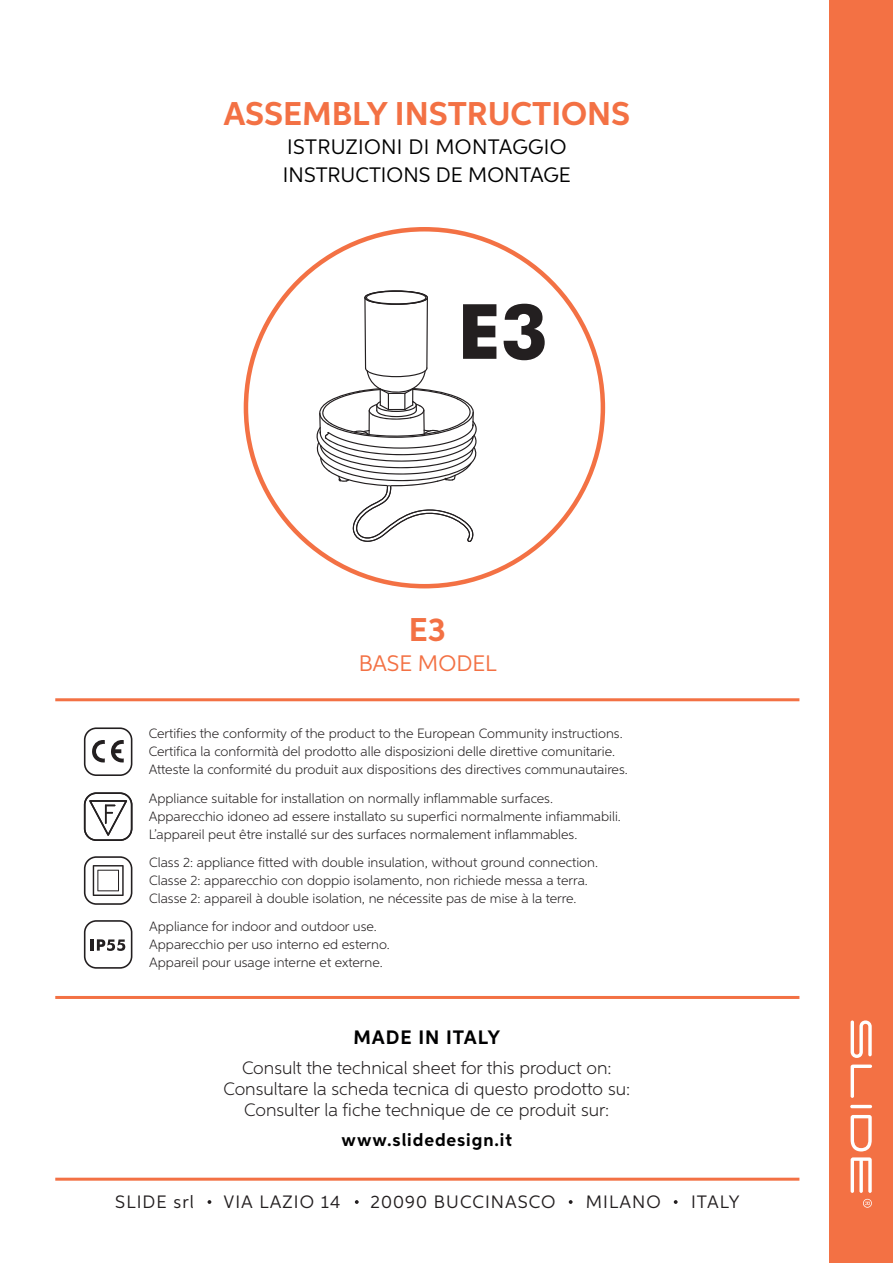
<style>
.page{position:relative;width:893px;height:1263px;background:#fff}
.page>*{position:absolute;margin:0;border:0;box-sizing:border-box;transform-origin:0 0}
.t1{font:700 33px "Aspira";color:#f37144}
.t2{font:22.5px "Aspira";color:#f37144}
.t3{font:21px/28.5px "Aspira";color:#000001}
.t4{font:700 19.5px "Aspira";letter-spacing:.05em;color:#000001}
.t5{font:300 18px/21px "Aspira";color:#231f20;text-align:center}
.t6{font:18px "Aspira";letter-spacing:.06em;color:#231f20}
.t7{font:700 18px "Aspira";letter-spacing:.05em;color:#000001}
.t8{font:300 13.5px/18px "Aspira";color:#231f20}
</style>
<div class="page">
<div style="left:829px;top:0;width:64px;height:1263px;background:#f37144"></div>
<svg style="left:863px;top:1199px;width:9px;height:9px"></svg>
<hr style="left:850px;top:1105px;width:22px;height:3px;background:#fff;border-radius:2px">
<svg style="left:851px;top:1115px;width:21px;height:36px"></svg>
<svg style="left:851px;top:1064px;width:21px;height:34px"></svg>
<svg style="left:851px;top:1157px;width:21px;height:36px"></svg>
<svg style="left:851px;top:1020px;width:21px;height:38px"></svg>
<hr style="left:55px;top:996px;width:744px;height:3px;background:#f37144">
<svg style="left:84px;top:727px;width:48px;height:49px"></svg>
<svg style="left:84px;top:792px;width:48px;height:49px"></svg>
<svg style="left:84px;top:856px;width:48px;height:49px"></svg>
<hr style="left:55px;top:698px;width:744px;height:3px;background:#f37144">
<svg style="left:84px;top:920px;width:48px;height:49px"></svg>
<svg style="left:316px;top:290px;width:229px;height:253px"></svg>
<hr style="left:55px;top:1178px;width:744px;height:3px;background:#f37144">
<svg style="left:208px;top:1200px;width:3px;height:4px"></svg>
<svg style="left:355px;top:1200px;width:4px;height:4px"></svg>
<svg style="left:569px;top:1200px;width:4px;height:4px"></svg>
<svg style="left:674px;top:1200px;width:4px;height:4px"></svg>
<h1 class="t1" style="left:223px;top:94px;width:408px">ASSEMBLY INSTRUCTIONS</h1>
<h3 class="t3" style="left:283px;top:132px;width:289px">ISTRUZIONI DI MONTAGGIO<br>INSTRUCTIONS DE MONTAGE</h3>
<h1 class="t1" style="left:409px;top:610px;width:38px">E3</h1>
<h2 class="t2" style="left:359px;top:650px;width:139px">BASE MODEL</h2>
<p class="t8" style="left:149px;top:724px;width:481px">Certifies the conformity of the product to the European Community instructions.<br>Certifica la conformità del prodotto alle disposizioni delle direttive comunitarie.<br>Atteste la conformité du produit aux dispositions des directives communautaires.</p>
<p class="t8" style="left:149px;top:789px;width:474px">Appliance suitable for installation on normally inflammable surfaces.<br>Apparecchio idoneo ad essere installato su superfici normalmente infiammabili.<br>L’appareil peut être installé sur des surfaces normalement inflammables.</p>
<p class="t8" style="left:149px;top:853px;width:450px">Class 2: appliance fitted with double insulation, without ground connection.<br>Classe 2: apparecchio con doppio isolamento, non richiede messa a terra.<br>Classe 2: appareil à double isolation, ne nécessite pas de mise à la terre.</p>
<p class="t8" style="left:149px;top:917px;width:242px">Appliance for indoor and outdoor use.<br>Apparecchio per uso interno ed esterno.<br>Appareil pour usage interne et externe.</p>
<h3 class="t4" style="left:353px;top:1025px;width:148px">MADE IN ITALY</h3>
<h3 class="t5" style="left:223px;top:1057px;width:408px">Consult the technical sheet for this product on:<br>Consultare la scheda tecnica di questo prodotto su:<br>Consulter la fiche technique de ce produit sur:</h3>
<h3 class="t7" style="left:342px;top:1129px;width:172px">www.slidedesign.it</h3>
<h3 class="t6" style="left:115px;top:1190px;width:80px">SLIDE srl</h3>
<h3 class="t6" style="left:223px;top:1190px;width:118px">VIA LAZIO 14</h3>
<h3 class="t6" style="left:371px;top:1190px;width:187px">20090 BUCCINASCO</h3>
<h3 class="t6" style="left:586px;top:1190px;width:77px">MILANO</h3>
<h3 class="t6" style="left:691px;top:1190px;width:50px">ITALY</h3>
</div>
